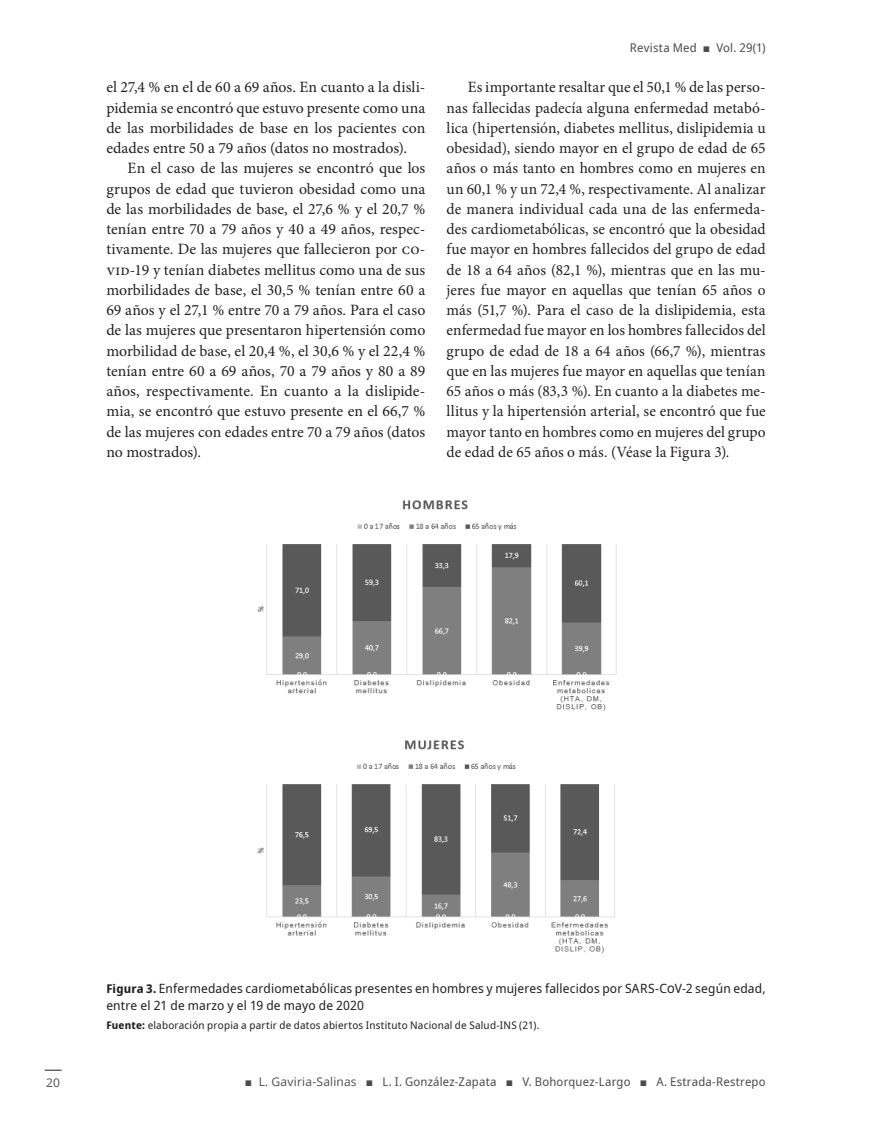
<style>
.page{position:relative;width:872px;height:1127px;background:#fff}
.page>*{position:absolute;margin:0;border:0;box-sizing:border-box;transform-origin:0 0}
.t1{font:15.75px/20.2px "Minion Pro";letter-spacing:-.005em;color:#231f20;text-align:justify}
.t2{font:12.75px/16.5px "Noto Sans Display";letter-spacing:.015em;color:#231f20}
.t3{font:12px "Noto Sans Display";letter-spacing:.015em;color:#4b4c4d}
.t4{font:12px "Open Sans";color:#4b4c4d}
.t5{font:10.5px "Noto Sans Display";letter-spacing:.02em;color:#231f20}
.s1{font-weight:700;font-size:12px}
.s2{font-weight:700}
.s3{font-family:"Open Sans"}
</style>
<div class="page">
<svg style="left:45px;top:1070px;width:17px;height:1px"></svg>
<img style="left:257px;top:500px;width:360px;height:453px">
<p class="t1" style="left:106px;top:77px;width:320px">el 27,4 % en el de 60 a 69 años. En cuanto a la disli&shy;pidemia se encontró que estuvo presente como una de las morbilidades de base en los pacientes con edades entre 50 a 79 años (datos no mostrados).</p>
<p class="t1" style="left:106px;top:158px;width:320px;text-indent:21px">En el caso de las mujeres se encontró que los grupos de edad que tuvieron obesidad como una de las morbilidades de base, el 27,6 % y el 20,7 % tenían entre 70 a 79 años y 40 a 49 años, respec&shy;tivamente. De las mujeres que fallecieron por co&shy;vid-19 y tenían diabetes mellitus como una de sus morbilidades de base, el 30,5 % tenían entre 60 a 69 años y el 27,1 % entre 70 a 79 años. Para el caso de las mujeres que presentaron hipertensión como morbilidad de base, el 20,4 %, el 30,6 % y el 22,4 % tenían entre 60 a 69 años, 70 a 79 años y 80 a 89 años, respectivamente. En cuanto a la dislipide&shy;mia, se encontró que estuvo presente en el 66,7 % de las mujeres con edades entre 70 a 79 años (datos no mostrados).</p>
<p class="t3" style="left:630px;top:39px;width:137px">Revista Med ■ Vol. 29(1)</p>
<p class="t1" style="left:446px;top:77px;width:320px;text-indent:21px">Es importante resaltar que el 50,1 % de las perso&shy;nas fallecidas padecía alguna enfermedad metabó&shy;lica (hipertensión, diabetes mellitus, dislipidemia u obesidad), siendo mayor en el grupo de edad de 65 años o más tanto en hombres como en mujeres en un 60,1 % y un 72,4 %, respectivamente. Al analizar de manera individual cada una de las enfermeda&shy;des cardiometabólicas, se encontró que la obesidad fue mayor en hombres fallecidos del grupo de edad de 18 a 64 años (82,1 %), mientras que en las mu&shy;jeres fue mayor en aquellas que tenían 65 años o más (51,7 %). Para el caso de la dislipidemia, esta enfermedad fue mayor en los hombres fallecidos del grupo de edad de 18 a 64 años (66,7 %), mientras que en las mujeres fue mayor en aquellas que tenían 65 años o más (83,3 %). En cuanto a la diabetes me&shy;llitus y la hipertensión arterial, se encontró que fue mayor tanto en hombres como en mujeres del grupo de edad de 65 años o más. (Véase la Figura 3).</p>
<p class="t2" style="left:106px;top:981px;width:661px"><span class="s1">Figura 3.</span> Enfermedades cardiometabólicas presentes en hombres y mujeres fallecidos por SARS-CoV-2 según edad, entre el 21 de marzo y el 19 de mayo de 2020</p>
<p class="t5" style="left:106px;top:1018px;width:435px"><span class="s2">Fuente:</span> elaboración propia a partir de datos abiertos Instituto Nacional de Salud-INS (21).</p>
<p class="t4" style="left:46px;top:1074px;width:15px">20</p>
<p class="t3" style="left:245px;top:1073px;width:522px">■ <span class="s3">L. Gaviria-Salinas</span> ■ L. I. González-Zapata ■ V. Bohorquez-Largo ■ A. Estrada-Restrepo</p>
</div>
